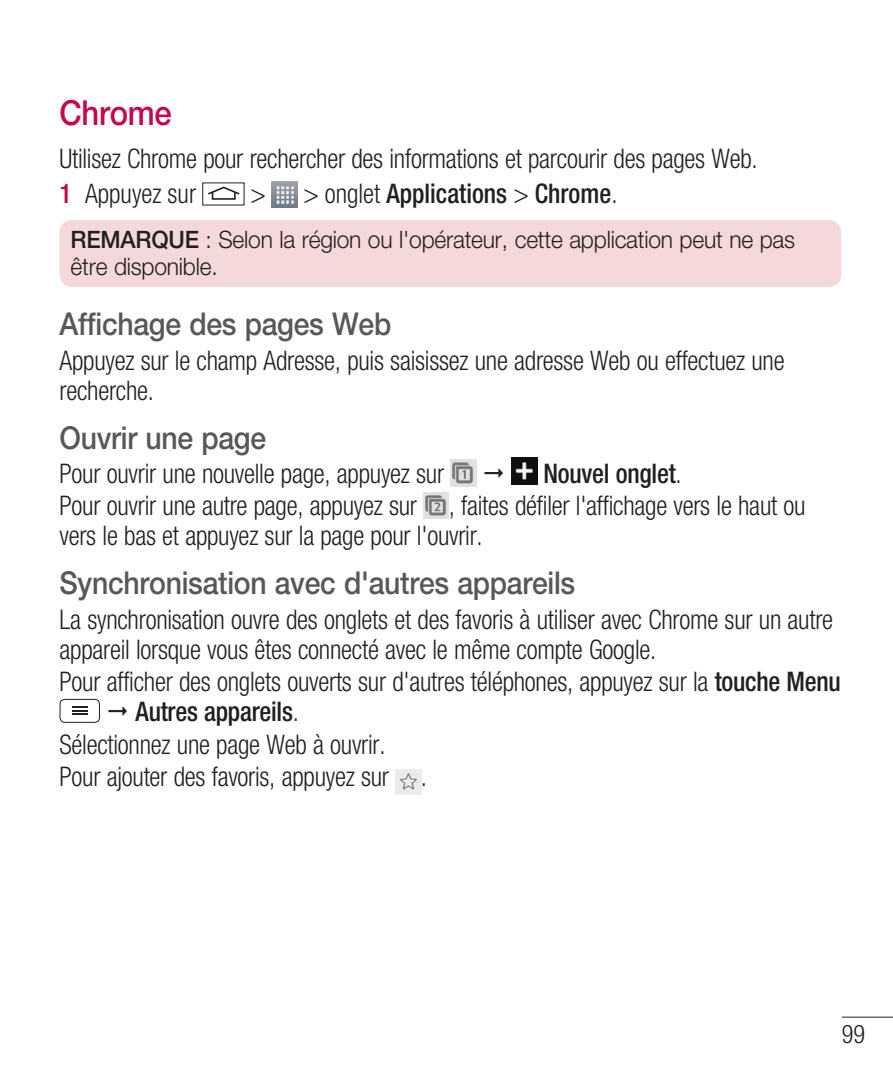
<style>
.page{position:relative;width:893px;height:1072px;background:#fff}
.page>*{position:absolute;margin:0;border:0;box-sizing:border-box;transform-origin:0 0}
.t1{font:500 34.5px "Helvetica Neue LT Pro";letter-spacing:-.01em;color:#c50750;scale:.9 1}
.t2{font:500 31.5px "Helvetica Neue LT Pro";letter-spacing:-.01em;color:#57585a;scale:.9 1}
.t3{font:300 condensed 27px/30px "Helvetica Neue LT Pro";letter-spacing:-.01em;color:#231f20;scale:.95 1}
.t4{font:500 condensed 27px "Helvetica Neue LT Pro";color:#231f20;scale:.95 1}
.t5{font:300 condensed 25.5px "Helvetica Neue LT Pro";color:#231f20;scale:.95 1}
.t6{font:300 24px/27px "Helvetica Neue LT Pro";letter-spacing:-.01em;color:#231f20;scale:.95 1}
.s1{font-weight:500;color:#c50750}
.s2{font-weight:300}
.s3{font-weight:500}
</style>
<div class="page">
<hr style="left:842px;top:1016px;width:51px;height:1px;background:#231f20">
<svg style="left:208px;top:186px;width:32px;height:14px"></svg>
<img style="left:272px;top:182px;width:25px;height:25px">
<div style="left:60px;top:220px;width:781px;height:67px;background:#f5d8da;border-radius:13px"></div>
<img style="left:450px;top:459px;width:26px;height:27px">
<img style="left:512px;top:457px;width:25px;height:27px">
<img style="left:423px;top:492px;width:26px;height:27px">
<svg style="left:60px;top:699px;width:38px;height:23px"></svg>
<div style="left:60px;top:699px;width:40px;height:24px;border:1px solid #231f20;border-radius:5px"></div>
<img style="left:395px;top:769px;width:26px;height:26px">
<p class="t1" style="left:60px;top:100px;width:126px">Chrome</p>
<p class="t3" style="left:60px;top:143px;width:736px;line-height:35.1px">Utilisez Chrome pour rechercher des informations et parcourir des pages Web.<br><span class="s1">1</span> Appuyez sur</p>
<p class="t4" style="left:250px;top:183px;width:388px"><span class="s2">&gt; &gt; onglet</span> Applications <span class="s2">&gt;</span> Chrome<span class="s2">.</span></p>
<p class="t6" style="left:71px;top:228px;width:764px"><span class="s3">REMARQUE</span> : Selon la région ou l'opérateur, cette application peut ne pas être disponible.</p>
<p class="t2" style="left:60px;top:313px;width:370px">Affichage des pages Web</p>
<p class="t3" style="left:60px;top:348px;width:765px">Appuyez sur le champ Adresse, puis saisissez une adresse Web ou effectuez une recherche.</p>
<p class="t2" style="left:60px;top:426px;width:231px">Ouvrir une page</p>
<p class="t3" style="left:60px;top:461px;width:406px">Pour ouvrir une nouvelle page, appuyez sur</p>
<p class="t3" style="left:60px;top:459px;width:787px;line-height:32.7px;text-indent:484px"><span class="s3">Nouvel onglet</span>.<br>Pour ouvrir une autre page, appuyez sur , faites défiler l'affichage vers le haut ou</p>
<p class="t3" style="left:60px;top:523px;width:447px">vers le bas et appuyez sur la page pour l'ouvrir.</p>
<p class="t2" style="left:60px;top:571px;width:575px">Synchronisation avec d'autres appareils</p>
<p class="t3" style="left:60px;top:606px;width:816px">La synchronisation ouvre des onglets et des favoris à utiliser avec Chrome sur un autre appareil lorsque vous êtes connecté avec le même compte Google.</p>
<p class="t3" style="left:136px;top:669px;width:744px;text-indent:-76px">Pour afficher des onglets ouverts sur d'autres téléphones, appuyez sur la <span class="s3">touche Menu<br>Autres appareils</span>.</p>
<p class="t3" style="left:60px;top:730px;width:388px;line-height:32.7px">Sélectionnez une page Web à ouvrir.<br>Pour ajouter des favoris, appuyez sur .</p>
<p class="t5" style="left:842px;top:1025px;width:26px">99</p>
</div>
